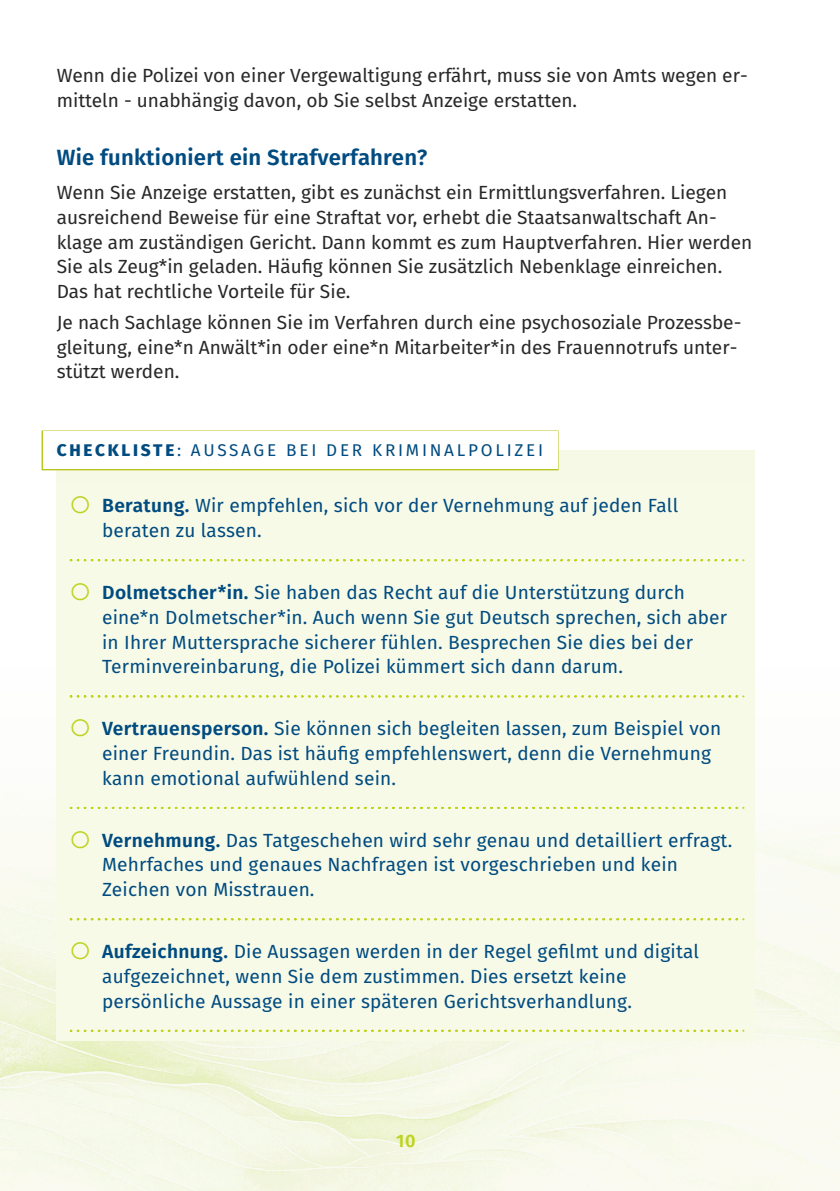
<style>
.page{position:relative;width:840px;height:1191px;background:#fff}
.page>*{position:absolute;margin:0;border:0;box-sizing:border-box;transform-origin:0 0}
.t1{font:600 22px "Fira Sans";letter-spacing:.01em;color:#004b80}
.t2{font:19px/24.6px "Fira Sans";letter-spacing:.01em;color:#004b80}
.t3{font:19px/24.6px "Fira Sans";color:#282828}
.t4{font:600 18px "Fira Sans";color:#bed21e}
.t5{font:17px "Fira Sans";letter-spacing:.16em;color:#004b80}
.s1{font-weight:800}
.s2{font-family:"Arial";font-size:40px;color:#bed21e}
.s3{font-weight:600}
</style>
<div class="page">
<img style="left:0;top:666px;width:839px;height:525px">
<div style="left:57px;top:450px;width:697px;height:39px;background:#f7f9e7"></div>
<div style="left:57px;top:484px;width:697px;height:557px;background:#f8fae8"></div>
<svg style="left:69px;top:1029px;width:674px;height:2px"></svg>
<svg style="left:69px;top:918px;width:674px;height:2px"></svg>
<svg style="left:69px;top:807px;width:674px;height:2px"></svg>
<svg style="left:69px;top:695px;width:674px;height:2px"></svg>
<svg style="left:69px;top:559px;width:674px;height:2px"></svg>
<div style="left:42px;top:430px;width:516px;height:40px;border:2px solid #b7c51c"></div>
<div style="left:43px;top:431px;width:514px;height:38px;background:#fff"></div>
<p class="t3" style="left:57px;top:64px;width:692px">Wenn die Polizei von einer Vergewaltigung erfährt, muss sie von Amts wegen er&shy;mitteln - unabhängig davon, ob Sie selbst Anzeige erstatten.</p>
<h2 class="t1" style="left:57px;top:144px;width:372px">Wie funktioniert ein Strafverfahren?</h2>
<p class="t3" style="left:57px;top:181px;width:696px">Wenn Sie Anzeige erstatten, gibt es zunächst ein Ermittlungsverfahren. Liegen ausreichend Beweise für eine Straftat vor, erhebt die Staatsanwaltschaft An&shy;klage am zuständigen Gericht. Dann kommt es zum Hauptverfahren. Hier werden Sie als Zeug*in geladen. Häufg können Sie zusätzlich Nebenklage einreichen.<br>Das hat rechtliche Vorteile für Sie.</p>
<p class="t3" style="left:57px;top:310px;width:685px">Je nach Sachlage können Sie im Verfahren durch eine psychosoziale Prozessbe&shy;gleitung, eine*n Anwält*in oder eine*n Mitarbeiter*in des Frauennotrufs unter&shy;stützt werden.</p>
<h2 class="t5" style="left:57px;top:440px;width:487px"><span class="s1">CHECKLISTE</span>: AUSSAGE BEI DER KRIMINALPOLIZEI</h2>
<p class="t2" style="left:102px;top:493px;width:577px;text-indent:-34px"><span class="s2">○</span> <span class="s3">Beratung.</span> Wir empfehlen, sich vor der Vernehmung auf jeden Fall beraten zu lassen.</p>
<p class="t2" style="left:102px;top:580px;width:626px;text-indent:-34px"><span class="s2">○</span> <span class="s3">Dolmetscher*in.</span> Sie haben das Recht auf die Unterstützung durch eine*n Dolmetscher*in. Auch wenn Sie gut Deutsch sprechen, sich aber in Ihrer Muttersprache sicherer fühlen. Besprechen Sie dies bei der Terminvereinbarung, die Polizei kümmert sich dann darum.</p>
<p class="t2" style="left:102px;top:716px;width:620px;text-indent:-34px"><span class="s2">○</span> <span class="s3">Vertrauensperson.</span> Sie können sich begleiten lassen, zum Beispiel von einer Freundin. Das ist häufg empfehlenswert, denn die Vernehmung kann emotional aufwühlend sein.</p>
<p class="t2" style="left:102px;top:828px;width:631px;text-indent:-34px"><span class="s2">○</span> <span class="s3">Vernehmung.</span> Das Tatgeschehen wird sehr genau und detailliert erfragt.<br>Mehrfaches und genaues Nachfragen ist vorgeschrieben und kein<br>Zeichen von Misstrauen.</p>
<p class="t2" style="left:102px;top:939px;width:598px;text-indent:-34px"><span class="s2">○</span> <span class="s3">Aufzeichnung.</span> Die Aussagen werden in der Regel geflmt und digital aufgezeichnet, wenn Sie dem zustimmen. Dies ersetzt keine persönliche Aussage in einer späteren Gerichtsverhandlung.</p>
<p class="t4" style="left:396px;top:1130px;width:21px">10</p>
</div>
